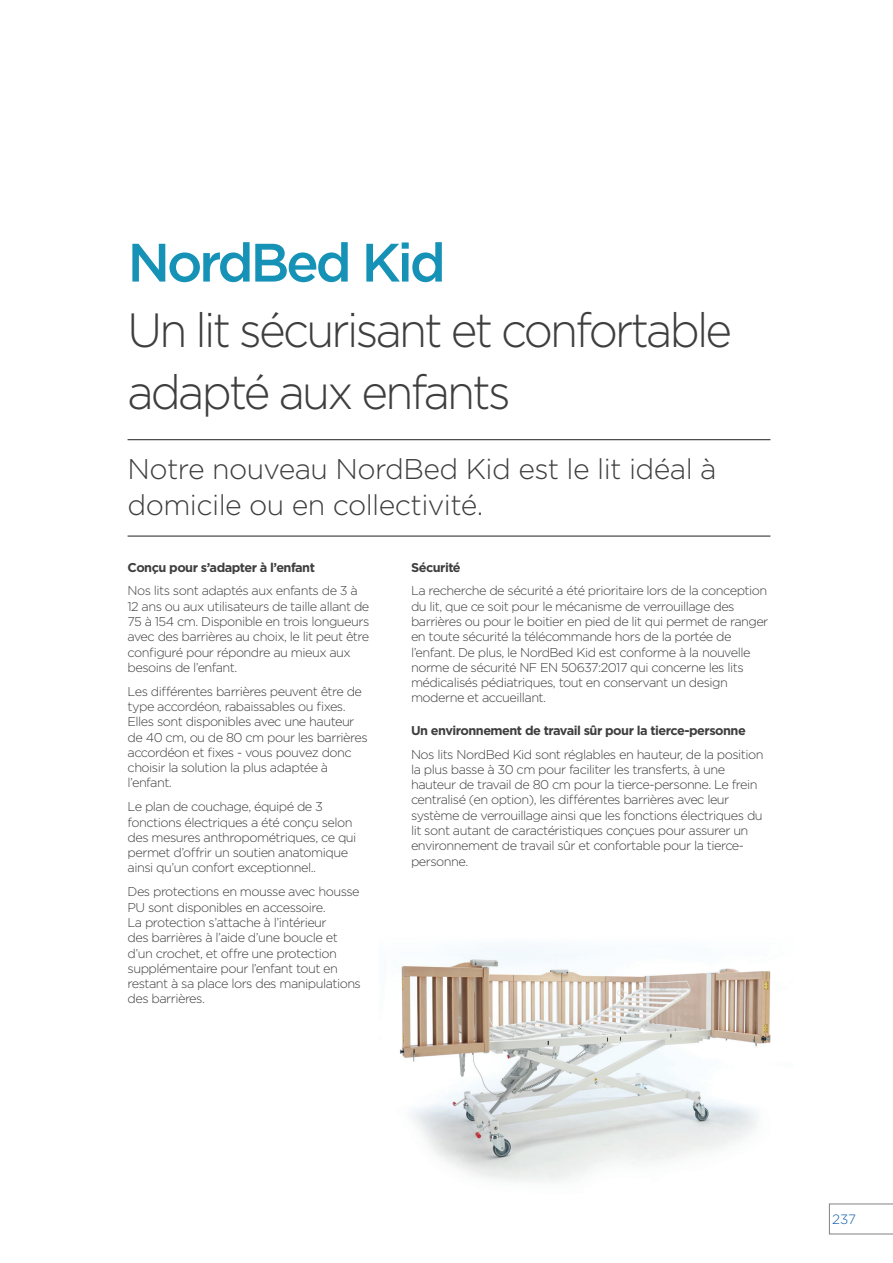
<style>
.page{position:relative;width:893px;height:1263px;background:#fff}
.page>*{position:absolute;margin:0;border:0;box-sizing:border-box;transform-origin:0 0}
.t1{font:500 54px "Gotham";letter-spacing:-.06em;color:#1692b7}
.t2{font:300 48px/61.5px "Gotham";letter-spacing:-.06em;color:#3e3e3f;scale:.95 1}
.t3{font:300 28.5px/36px "Gotham";letter-spacing:-.02em;color:#3e3e3f}
.t4{font:300 13.5px "Gotham";color:#115da9}
.t5{font:300 12.75px/15.3px "Gotham";letter-spacing:-.04em;color:#3e3e3f}
.t6{font:700 12.75px "Gotham";letter-spacing:-.04em;color:#3e3e3f}
</style>
<div class="page">
<hr style="left:128px;top:439px;width:642px;height:1px;background:#231f20">
<hr style="left:128px;top:536px;width:642px;height:1px;background:#231f20">
<img style="left:400px;top:946px;width:371px;height:237px">
<svg style="left:829px;top:1204px;width:64px;height:30px"></svg>
<p class="t1" style="left:128px;top:227px;width:320px">NordBed Kid</p>
<p class="t2" style="left:128px;top:298px;width:638px">Un lit sécurisant et confortable adapté aux enfants</p>
<p class="t3" style="left:128px;top:450px;width:590px">Notre nouveau NordBed Kid est le lit idéal à domicile ou en collectivité.</p>
<p class="t6" style="left:128px;top:559px;width:189px">Conçu pour s’adapter à l’enfant</p>
<p class="t5" style="left:128px;top:583px;width:243px">Nos lits sont adaptés aux enfants de 3 à 12 ans ou aux utilisateurs de taille allant de 75 à 154 cm. Disponible en trois longueurs avec des barrières au choix, le lit peut être configuré pour répondre au mieux aux besoins de l’enfant.</p>
<p class="t5" style="left:128px;top:683px;width:242px">Les différentes barrières peuvent être de type accordéon, rabaissables ou fixes.<br>Elles sont disponibles avec une hauteur de 40 cm, ou de 80 cm pour les barrières accordéon et fixes - vous pouvez donc choisir la solution la plus adaptée à l’enfant.</p>
<p class="t5" style="left:128px;top:799px;width:230px">Le plan de couchage, équipé de 3 fonctions électriques a été conçu selon des mesures anthropométriques, ce qui permet d’offrir un soutien anatomique ainsi qu’un confort exceptionnel..</p>
<p class="t5" style="left:128px;top:884px;width:235px">Des protections en mousse avec housse PU sont disponibles en accessoire.<br>La protection s’attache à l’intérieur<br>des barrières à l’aide d’une boucle et d’un crochet, et offre une protection supplémentaire pour l’enfant tout en restant à sa place lors des manipulations des barrières.</p>
<p class="t6" style="left:411px;top:559px;width:51px">Sécurité</p>
<p class="t5" style="left:411px;top:583px;width:359px">La recherche de sécurité a été prioritaire lors de la conception du lit, que ce soit pour le mécanisme de verrouillage des barrières ou pour le boitier en pied de lit qui permet de ranger en toute sécurité la télécommande hors de la portée de l’enfant. De plus, le NordBed Kid est conforme à la nouvelle norme de sécurité NF EN 50637:2017 qui concerne les lits médicalisés pédiatriques, tout en conservant un design moderne et accueillant.</p>
<p class="t6" style="left:411px;top:722px;width:336px">Un environnement de travail sûr pour la tierce-personne</p>
<p class="t5" style="left:411px;top:746px;width:354px">Nos lits NordBed Kid sont réglables en hauteur, de la position la plus basse à 30 cm pour faciliter les transferts, à une hauteur de travail de 80 cm pour la tierce-personne. Le frein centralisé (en option), les différentes barrières avec leur système de verrouillage ainsi que les fonctions électriques du lit sont autant de caractéristiques conçues pour assurer un environnement de travail sûr et confortable pour la tierce&shy;personne.</p>
<p class="t4" style="left:832px;top:1211px;width:25px">237</p>
</div>
